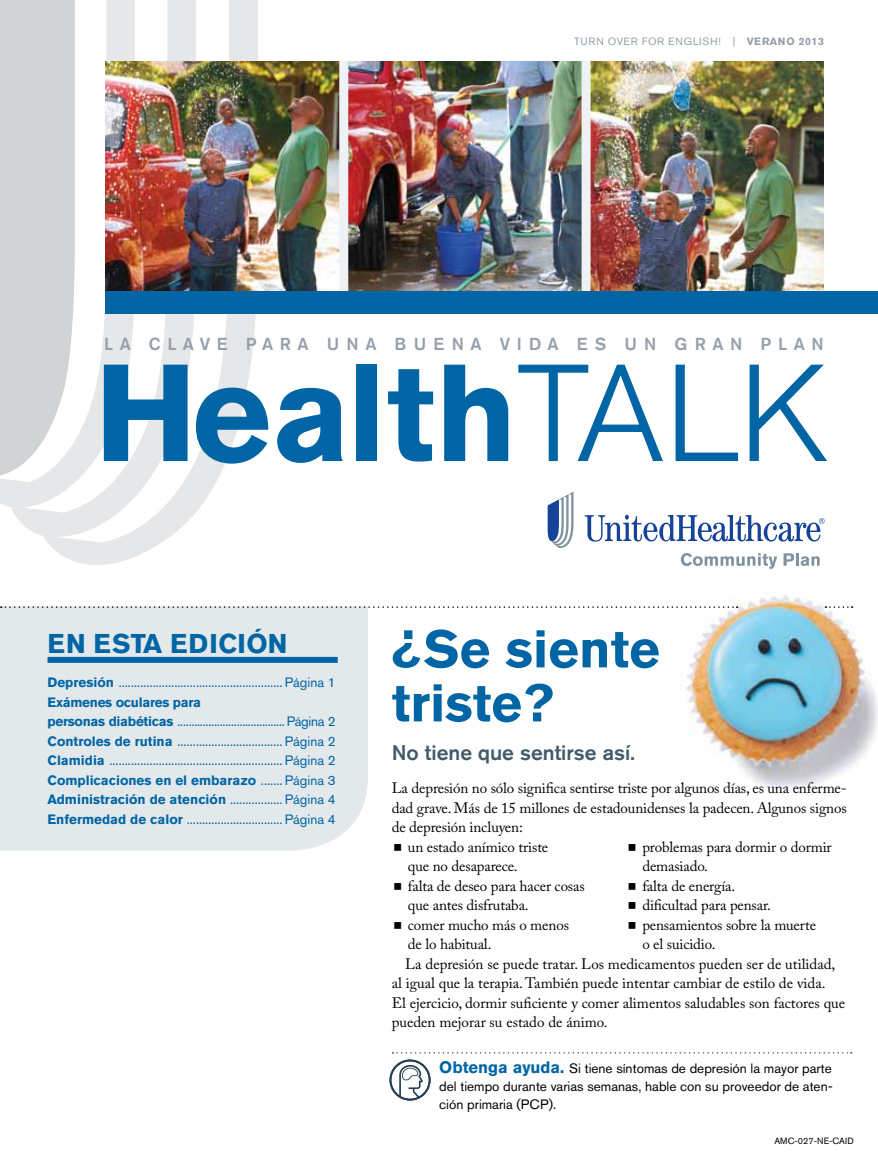
<style>
.page{position:relative;width:878px;height:1161px;background:#fff}
.page>*{position:absolute;margin:0;border:0;box-sizing:border-box;transform-origin:0 0}
.t1{font:700 136.5px "Akzidenz Grotesk BE";color:#0065a4}
.t2{font:700 52.5px/54px "Akzidenz Grotesk BE";color:#0065a4}
.t3{font:700 27px "Akzidenz Grotesk BE";color:#0065a4}
.t4{font:500 21px "Akzidenz Grotesk BE";color:#425a69}
.t5{font:500 17.25px "Akzidenz Grotesk BE";letter-spacing:.38em;color:#95a0a9}
.t6{font:15px "Adobe Caslon Pro";letter-spacing:-.01em;color:#000}
.t7{font:13.5px/19.5px "Akzidenz Grotesk BE";color:#0065a4}
.t8{font:13.5px/18px "Akzidenz Grotesk BE";color:#000;text-align:justify}
.t9{font:700 10.5px "Akzidenz Grotesk BE";letter-spacing:.05em;color:#95a0a9}
.t10{font:10.5px "Akzidenz Grotesk BE";letter-spacing:.08em;color:#95a0a9}
.t11{font:9px "Akzidenz Grotesk BE";color:#000}
.s1{font-weight:400}
.s2{font-weight:300}
.s3{font-weight:700}
.s4{font-weight:700;font-size:16.5px;color:#0065a4}
</style>
<div class="page">
<div style="left:0;top:606px;width:368px;height:244px;background:#e3e8eb"></div>
<div style="left:48px;top:657px;width:290px;height:6px;background:#0065a4"></div>
<img style="left:686px;top:595px;width:192px;height:194px">
<svg style="left:1px;top:606px;width:736px;height:2px"></svg>
<svg style="left:825px;top:606px;width:27px;height:2px"></svg>
<svg style="left:389px;top:1052px;width:462px;height:49px"></svg>
<div style="left:0;top:0;width:11px;height:507px;background:#d1d3d4"></div>
<svg style="left:11px;top:0;width:32px;height:536px;fill:#d1d3d4"></svg>
<svg style="left:43px;top:0;width:215px;height:565px"></svg>
<img style="left:106px;top:61px;width:233px;height:230px">
<img style="left:348px;top:61px;width:233px;height:230px">
<img style="left:590px;top:61px;width:234px;height:230px">
<div style="left:339px;top:61px;width:9px;height:242px;background:#eff2f4"></div>
<div style="left:581px;top:61px;width:9px;height:242px;background:#eff2f4"></div>
<div style="left:106px;top:291px;width:772px;height:23px;background:#0065a4"></div>
<svg style="left:584px;top:515px;width:240px;height:27px"></svg>
<svg style="left:547px;top:492px;width:26px;height:56px"></svg>
<svg style="left:680px;top:553px;width:97px;height:16px"></svg>
<svg style="left:783px;top:553px;width:36px;height:13px"></svg>
<p class="t10" style="left:574px;top:35px;width:103px">Tu rn over for eng</p>
<p class="t9" style="left:693px;top:36px;width:132px"><span class="s1">lish ! |</span> Verano 2013</p>
<p class="t5" style="left:104px;top:333px;width:14px">LA</p>
<p class="t5" style="left:149px;top:333px;width:676px">CLAVE PARA UNA BUENA VIDA ES UN GRAN PLAN</p>
<p class="t1" style="left:94px;top:334px;width:736px">Health<span class="s2">TALK</span></p>
<p class="t3" style="left:48px;top:628px;width:156px">En esta edici</p>
<p class="t3" style="left:246px;top:628px;width:42px">ón</p>
<p class="t7" style="left:48px;top:673px;width:289px"><span class="s3">Depresión</span> ..................................................... Página 1<br><span class="s3">Exámenes oculares para<br>personas diabéticas</span> ......................................Página 2<br><span class="s3">Controles de rutina</span> .................................. Página 2<br><span class="s3">Clamidia</span> ........................................................ Página 2<br><span class="s3">Complicaciones en el embarazo</span> ....... Página 3<br><span class="s3">Administración de atención</span> ................. Página 4<br><span class="s3">Enfermedad de calor</span> ............................... Página 4</p>
<p class="t2" style="left:392px;top:622px;width:269px">¿Se siente triste?</p>
<p class="t4" style="left:392px;top:740px;width:244px">NO TIENE QUE SENTIRSE ASÍ.</p>
<p class="t6" style="left:392px;top:779px;width:456px">La depresión no sólo significa sentirse triste por algunos días, es una enferme-</p>
<p class="t6" style="left:392px;top:799px;width:456px">dad grave. Más de 15 millones de estadounidenses la padecen. Algunos signos</p>
<p class="t6" style="left:392px;top:818px;width:133px">de depresión incluyen:</p>
<p class="t6" style="left:408px;top:838px;width:142px">un estado anímico triste</p>
<p class="t6" style="left:408px;top:857px;width:111px">que no desaparece.</p>
<p class="t6" style="left:408px;top:877px;width:178px">falta de deseo para hacer cosas</p>
<p class="t6" style="left:408px;top:896px;width:122px">que antes disfrutaba.</p>
<p class="t6" style="left:408px;top:916px;width:162px">comer mucho más o menos</p>
<p class="t6" style="left:408px;top:935px;width:85px">de lo habitual.</p>
<p class="t6" style="left:642px;top:838px;width:191px">problemas para dormir o dormir</p>
<p class="t6" style="left:642px;top:857px;width:67px">demasiado.</p>
<p class="t6" style="left:642px;top:877px;width:94px">falta de energía.</p>
<p class="t6" style="left:642px;top:896px;width:130px">dificultad para pensar.</p>
<p class="t6" style="left:642px;top:916px;width:175px">pensamientos sobre la muerte</p>
<p class="t6" style="left:642px;top:935px;width:75px">o el suicidio.</p>
<p class="t6" style="left:405px;top:955px;width:431px">La depresión se puede tratar. Los medicamentos pueden ser de utilidad,</p>
<p class="t6" style="left:392px;top:974px;width:435px">al igual que la terapia. También puede intentar cambiar de estilo de vida.</p>
<p class="t6" style="left:392px;top:994px;width:455px">El ejercicio, dormir suficiente y comer alimentos saludables son factores que</p>
<p class="t6" style="left:392px;top:1013px;width:217px">pueden mejorar su estado de ánimo.</p>
<p class="t8" style="left:439px;top:1059px;width:395px"><span class="s4">Obtenga ayuda.</span> Si tiene síntomas de depresión la mayor parte del tiempo durante varias semanas, hable con su proveedor de aten&shy;ción primaria (PCP).</p>
<p class="t11" style="left:774px;top:1136px;width:81px">AMC-027-NE-CAID</p>
</div>
